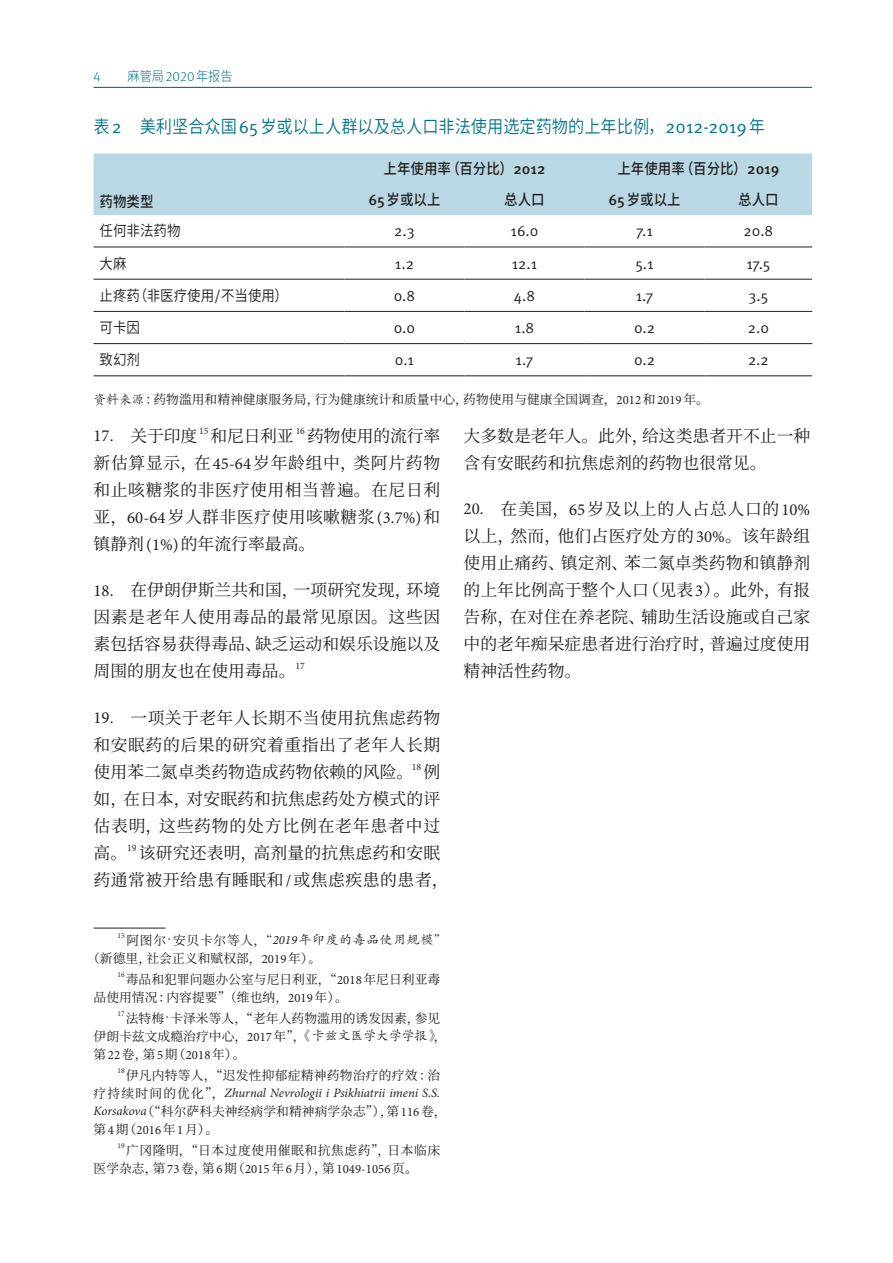
<style>
.page{position:relative;width:893px;height:1263px;background:#fff}
.page>*{position:absolute;margin:0;border:0;box-sizing:border-box;transform-origin:0 0}
.t1{font:18px "Resource Han Rounded CN Normal";color:#00758c;scale:.9 1}
.t2{font:16.8px/27px "Source Han Serif CN";letter-spacing:.005em;color:#231f20;text-align:justify}
.t3{font:16.8px/27px "Source Han Serif CN";letter-spacing:.03em;color:#231f20}
.t4{font:15px "Meta OT Norm";color:#231f20}
.t5{font:15px "Resource Han Rounded CN Medium";color:#231f20;scale:.9 1}
.t6{font:15px "Resource Han Rounded CN Normal";color:#231f20;scale:.9 1}
.t7{font:13.5px "Resource Han Rounded CN Light";color:#00758c}
.t8{font:12.75px/18px "Source Han Serif CN";letter-spacing:.005em;color:#231f20}
.t9{font:12.75px/18px "Source Han Serif CN";letter-spacing:.045em;color:#231f20}
.t10{font:italic 12.75px "Minion Pro";letter-spacing:-.005em;color:#231f20}
.t11{font:12.75px "FZKTK GBK1 0";letter-spacing:.06em;color:#231f20}
.t12{font:9.75px "Minion Pro";color:#231f20}
.t13{font:7.5px "Minion Pro";letter-spacing:.005em;color:#231f20}
.s1{font-family:"Meta OT";font-weight:300}
.s2{font-family:"Meta OT Norm"}
.s3{font-family:"Meta OT";font-weight:500}
.s4{font-family:"FZKTK GBK1 0"}
.s5{font-family:"Minion Pro"}
.s6{font-family:"Source Han Serif CN"}
.s7{font-family:"Minion Pro";font-style:italic}
.s8{font-family:"Source Han Serif CN";font-style:normal}
</style>
<div class="page">
<hr style="left:94px;top:87px;width:718px;height:1px;background:#00758c">
<div style="left:94px;top:153px;width:718px;height:62px;background:#b9d8e3"></div>
<hr style="left:94px;top:247px;width:250px;height:1px;background:#231f20">
<hr style="left:344px;top:247px;width:120px;height:1px;background:#231f20">
<hr style="left:464px;top:247px;width:121px;height:1px;background:#231f20">
<hr style="left:585px;top:247px;width:120px;height:1px;background:#231f20">
<hr style="left:705px;top:247px;width:107px;height:1px;background:#231f20">
<hr style="left:94px;top:279px;width:250px;height:1px;background:#231f20">
<hr style="left:344px;top:279px;width:120px;height:1px;background:#231f20">
<hr style="left:464px;top:279px;width:121px;height:1px;background:#231f20">
<hr style="left:585px;top:279px;width:120px;height:1px;background:#231f20">
<hr style="left:705px;top:279px;width:107px;height:1px;background:#231f20">
<hr style="left:94px;top:311px;width:250px;height:1px;background:#231f20">
<hr style="left:344px;top:311px;width:120px;height:1px;background:#231f20">
<hr style="left:464px;top:311px;width:121px;height:1px;background:#231f20">
<hr style="left:585px;top:311px;width:120px;height:1px;background:#231f20">
<hr style="left:705px;top:311px;width:107px;height:1px;background:#231f20">
<hr style="left:94px;top:343px;width:250px;height:1px;background:#231f20">
<hr style="left:344px;top:343px;width:120px;height:1px;background:#231f20">
<hr style="left:464px;top:343px;width:121px;height:1px;background:#231f20">
<hr style="left:585px;top:343px;width:120px;height:1px;background:#231f20">
<hr style="left:705px;top:343px;width:107px;height:1px;background:#231f20">
<hr style="left:94px;top:375px;width:250px;height:1px;background:#231f20">
<hr style="left:344px;top:375px;width:120px;height:1px;background:#231f20">
<hr style="left:464px;top:375px;width:121px;height:1px;background:#231f20">
<hr style="left:585px;top:375px;width:120px;height:1px;background:#231f20">
<hr style="left:705px;top:375px;width:107px;height:1px;background:#231f20">
<hr style="left:94px;top:928px;width:72px;height:1px;background:#231f20">
<p class="t7" style="left:94px;top:68px;width:140px"><span class="s1">4</span>　　麻管局<span class="s1">2020</span>年报告</p>
<p class="t1" style="left:94px;top:117px;width:748px">表<span class="s2">2</span> 美利坚合众国<span class="s2">65</span>岁或以上人群以及总人口非法使用选定药物的上年比例，<span class="s2">2012-2019</span>年</p>
<p class="t5" style="left:383px;top:160px;width:181px">上年使用率（百分比）<span class="s3">2012</span></p>
<p class="t5" style="left:617px;top:160px;width:182px">上年使用率（百分比）<span class="s3">2019</span></p>
<p class="t5" style="left:100px;top:193px;width:61px">药物类型</p>
<p class="t5" style="left:368px;top:191px;width:82px"><span class="s3">65</span>岁或以上</p>
<p class="t5" style="left:504px;top:191px;width:46px">总人口</p>
<p class="t5" style="left:608px;top:191px;width:82px"><span class="s3">65</span>岁或以上</p>
<p class="t5" style="left:738px;top:191px;width:46px">总人口</p>
<p class="t6" style="left:100px;top:222px;width:91px">任何非法药物</p>
<p class="t4" style="left:394px;top:222px;width:22px">2.3</p>
<p class="t4" style="left:511px;top:222px;width:29px">16.0</p>
<p class="t4" style="left:636px;top:222px;width:18px">7.1</p>
<p class="t4" style="left:743px;top:222px;width:31px">20.8</p>
<p class="t6" style="left:100px;top:255px;width:31px">大麻</p>
<p class="t4" style="left:395px;top:254px;width:21px">1.2</p>
<p class="t4" style="left:512px;top:254px;width:27px">12.1</p>
<p class="t4" style="left:635px;top:254px;width:20px">5.1</p>
<p class="t4" style="left:746px;top:254px;width:26px">17.5</p>
<p class="t6" style="left:100px;top:287px;width:211px">止疼药（非医疗使用<span class="s2">/</span>不当使用）</p>
<p class="t4" style="left:394px;top:287px;width:23px">0.8</p>
<p class="t4" style="left:514px;top:287px;width:23px">4.8</p>
<p class="t4" style="left:636px;top:287px;width:19px">1.7</p>
<p class="t4" style="left:749px;top:287px;width:21px">3.5</p>
<p class="t6" style="left:100px;top:319px;width:46px">可卡因</p>
<p class="t4" style="left:394px;top:319px;width:23px">0.0</p>
<p class="t4" style="left:515px;top:319px;width:21px">1.8</p>
<p class="t4" style="left:634px;top:319px;width:23px">0.2</p>
<p class="t4" style="left:748px;top:319px;width:23px">2.0</p>
<p class="t6" style="left:100px;top:351px;width:46px">致幻剂</p>
<p class="t4" style="left:395px;top:351px;width:21px">0.1</p>
<p class="t4" style="left:516px;top:351px;width:19px">1.7</p>
<p class="t4" style="left:634px;top:351px;width:23px">0.2</p>
<p class="t4" style="left:748px;top:351px;width:22px">2.2</p>
<p class="t8" style="left:94px;top:391px;width:617px"><span class="s4">资料来源</span>：药物滥用和精神健康服务局，行为健康统计和质量中心，药物使用与健康全国调查，<span class="s5">2012</span>和<span class="s5">2019</span>年。</p>
<p class="t2" style="left:94px;top:423px;width:105px"><span class="s5">17.</span> 关于印度</p>
<p class="t12" style="left:199px;top:424px;width:11px">15</p>
<p class="t2" style="left:210px;top:423px;width:85px">和尼日利亚</p>
<p class="t12" style="left:296px;top:424px;width:11px">16</p>
<p class="t2" style="left:464px;top:423px;width:348px">大多数是老年人。此外，给这类患者开不止一种含有安眠药和抗焦虑剂的药物也很常见。</p>
<p class="t2" style="left:464px;top:496px;width:348px"><span class="s5">20.</span> 在美国，<span class="s5">65</span>岁及以上的人占总人口的<span class="s5">10%</span>以上，然而，他们占医疗处方的<span class="s5">30%</span>。该年龄组使用止痛药、镇定剂、苯二氮卓类药物和镇静剂的上年比例高于整个人口（见表<span class="s5">3</span>）。此外，有报告称，在对住在养老院、辅助生活设施或自己家中的老年痴呆症患者进行治疗时，普遍过度使用精神活性药物。</p>
<p class="t2" style="left:94px;top:423px;width:348px;text-indent:213px">药物使用的流行率新估算显示，在<span class="s5">45-64</span>岁年龄组中，类阿片药物和止咳糖浆的非医疗使用相当普遍。在尼日利亚，<span class="s5">60-64</span>岁人群非医疗使用咳嗽糖浆<span class="s5">(3.7%)</span>和镇静剂<span class="s5">(1%)</span>的年流行率最高。</p>
<p class="t2" style="left:94px;top:577px;width:348px"><span class="s5">18.</span> 在伊朗伊斯兰共和国，一项研究发现，环境因素是老年人使用毒品的最常见原因。这些因素包括容易获得毒品、缺乏运动和娱乐设施以及周围的朋友也在使用毒品。</p>
<p class="t12" style="left:296px;top:659px;width:11px">17</p>
<p class="t2" style="left:94px;top:705px;width:348px"><span class="s5">19.</span> 一项关于老年人长期不当使用抗焦虑药物和安眠药的后果的研究着重指出了老年人长期使用苯二氮卓类药物造成药物依赖的风险。</p>
<p class="t12" style="left:412px;top:760px;width:11px">18</p>
<p class="t2" style="left:94px;top:759px;width:348px;text-indent:330px">例如，在日本，对安眠药和抗焦虑药处方模式的评估表明，这些药物的处方比例在老年患者中过高。</p>
<p class="t3" style="left:94px;top:840px;width:357px;text-indent:45px">该研究还表明，高剂量的抗焦虑药和安眠药通常被开给患有睡眠和<span class="s5">/</span>或焦虑疾患的患者，</p>
<p class="t12" style="left:127px;top:841px;width:11px">19</p>
<p class="t13" style="left:118px;top:931px;width:9px">15</p>
<p class="t11" style="left:126px;top:933px;width:322px"><span class="s6">阿图尔</span><sup>·</sup> <span class="s6">安贝卡尔等人，</span>“<span class="s7">2019</span>年印度的毒品使用规模”</p>
<p class="t8" style="left:87px;top:949px;width:236px">（新德里，社会正义和赋权部，<span class="s5">2019</span>年）。</p>
<p class="t13" style="left:118px;top:970px;width:9px">16</p>
<p class="t8" style="left:94px;top:970px;width:348px;text-indent:32px">毒品和犯罪问题办公室与尼日利亚，“<span class="s5">2018</span>年尼日利亚毒品使用情况：内容提要”（维也纳，<span class="s5">2019</span>年）。</p>
<p class="t13" style="left:118px;top:1009px;width:9px">17</p>
<p class="t8" style="left:94px;top:1009px;width:355px;text-indent:32px">法特梅<sup>·</sup>卡泽米等人，“老年人药物滥用的诱发因素，参见伊朗卡兹文成瘾治疗中心，<span class="s5">2017</span>年”，<span class="s4">《卡兹文医学大学学报》</span>，第<span class="s5">22</span>卷，第<span class="s5">5</span>期（<span class="s5">2018</span>年）。</p>
<p class="t13" style="left:118px;top:1066px;width:9px">18</p>
<p class="t8" style="left:126px;top:1066px;width:316px">伊凡内特等人，“迟发性抑郁症精神药物治疗的疗效：治</p>
<p class="t10" style="left:94px;top:1084px;width:348px"><span class="s8">疗持续时间的优化”，</span>Zhurnal Nevrologii i Psikhiatrii imeni S.S.</p>
<p class="t8" style="left:94px;top:1102px;width:355px"><span class="s7">Korsakova</span>（“科尔萨科夫神经病学和精神病学杂志”），第<span class="s5">116</span>卷，第<span class="s5">4</span>期（<span class="s5">2016</span>年<span class="s5">1</span>月）。</p>
<p class="t13" style="left:118px;top:1141px;width:9px">19</p>
<p class="t9" style="left:94px;top:1141px;width:348px;text-indent:33px">广冈隆明，“日本过度使用催眠和抗焦虑药”，日本临床医学杂志，第<span class="s5">73</span>卷，第<span class="s5">6</span>期（<span class="s5">2015</span>年<span class="s5">6</span>月），第<span class="s5">1049-1056</span>页。</p>
</div>
